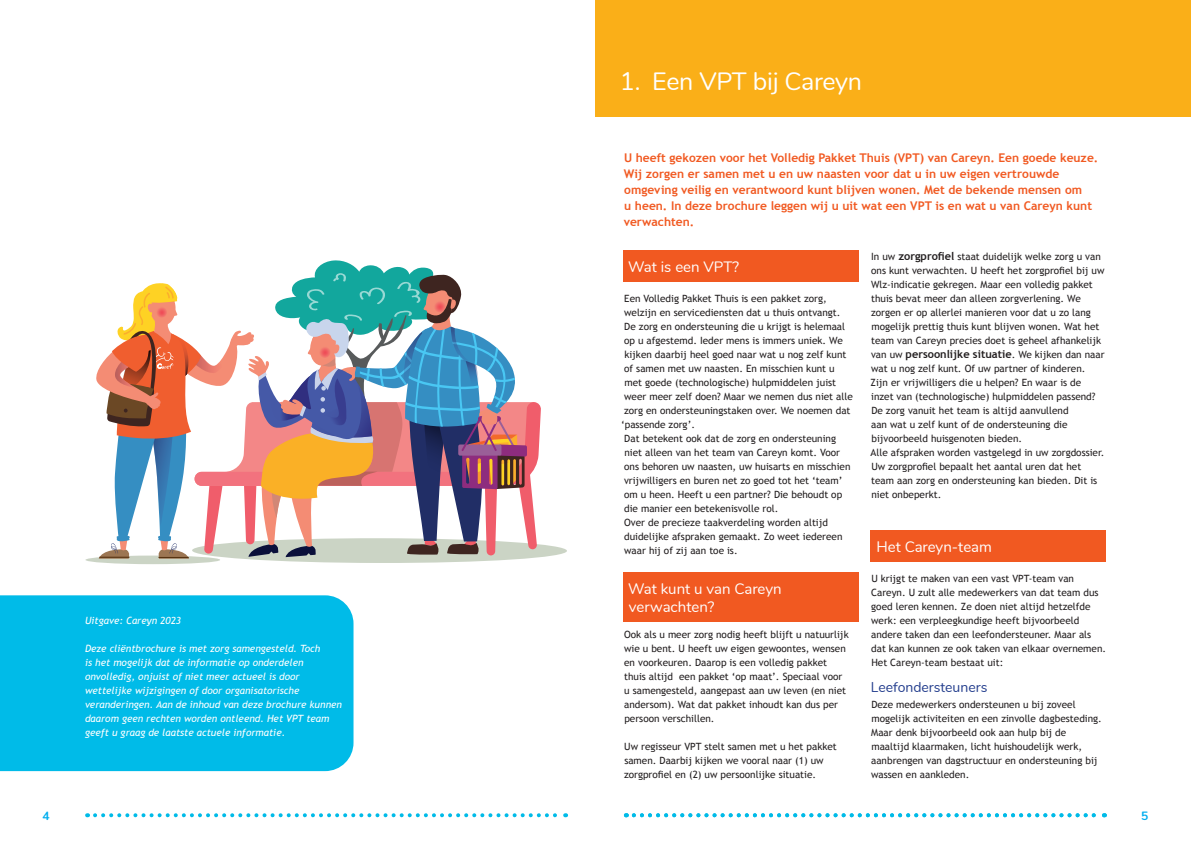
<style>
.page{position:relative;width:1191px;height:842px;background:#fff}
.page>*{position:absolute;margin:0;border:0;box-sizing:border-box;transform-origin:0 0}
.t1{font:25px "Nunito";letter-spacing:-.01em;color:#fff}
.Kopje_niveau_2{font:15px/18px "Nunito";color:#fff}
.Kopje_niveau_3{font:14px "Nunito";color:#253f8e}
.Intro{font:700 12px/16px "Trebuchet MS";color:#f15921}
.t2{font:700 12px "Nunito";color:#00aeef}
.Brood{font:10px/14px "Trebuchet MS";color:#231f20}
.Brood-2{font:italic 10px/14px "Trebuchet MS";color:#fff}
.s1{font-weight:700;font-size:11px}
</style>
<div class="page">
<svg style="left:95px;top:813px;width:471px;height:4px"></svg>
<div style="left:595px;top:0;width:596px;height:116px;background:#faaf18"></div>
<div style="left:624px;top:250px;width:235px;height:32px;background:#f15921"></div>
<div style="left:624px;top:572px;width:235px;height:50px;background:#f15921"></div>
<div style="left:871px;top:530px;width:235px;height:32px;background:#f15921"></div>
<svg style="left:634px;top:813px;width:471px;height:4px"></svg>
<div style="left:0;top:595px;width:353px;height:176px;background:#00bbe8"></div>
<div style="left:192px;top:538px;width:375px;height:25px;background:#cbd4c5;border-radius:50%"></div>
<div style="left:85px;top:556px;width:135px;height:8px;background:#cbd4c5;border-radius:50%"></div>
<svg style="left:94px;top:260px;width:447px;height:299px"></svg>
<p class="Brood-2" style="left:85px;top:614px;width:98px">Uitgave: Careyn 2023</p>
<p class="Brood-2" style="left:85px;top:642px;width:258px">Deze cliëntbrochure is met zorg samengesteld. Toch<br>is het mogelijk dat de informatie op onderdelen onvolledig, onjuist of niet meer actueel is door wettelijke wijzigingen of door organisatorische veranderingen. Aan de inhoud van deze brochure kunnen daarom geen rechten worden ontleend. Het VPT team geeft u graag de laatste actuele informatie.</p>
<p class="t1" style="left:620px;top:63px;width:244px">1. Een VPT bij Careyn</p>
<p class="Intro" style="left:624px;top:150px;width:476px">U heeft gekozen voor het Volledig Pakket Thuis (VPT) van Careyn. Een goede keuze.<br>Wij zorgen er samen met u en uw naasten voor dat u in uw eigen vertrouwde omgeving veilig en verantwoord kunt blijven wonen. Met de bekende mensen om<br>u heen. In deze brochure leggen wij u uit wat een VPT is en wat u van Careyn kunt verwachten.</p>
<p class="Kopje_niveau_2" style="left:628px;top:257px;width:112px">Wat is een VPT?</p>
<p class="Brood" style="left:624px;top:292px;width:204px">Een Volledig Pakket Thuis is een pakket zorg,</p>
<p class="Brood" style="left:624px;top:306px;width:218px">welzijn en servicediensten dat u thuis ontvangt.</p>
<p class="Brood" style="left:624px;top:320px;width:222px">De zorg en ondersteuning die u krijgt is helemaal</p>
<p class="Brood" style="left:624px;top:334px;width:220px">op u afgestemd. Ieder mens is immers uniek. We</p>
<p class="Brood" style="left:624px;top:348px;width:223px">kijken daarbij heel goed naar wat u nog zelf kunt</p>
<p class="Brood" style="left:624px;top:362px;width:212px">of samen met uw naasten. En misschien kunt u</p>
<p class="Brood" style="left:624px;top:376px;width:213px">met goede (technologische) hulpmiddelen juist</p>
<p class="Brood" style="left:624px;top:390px;width:230px">weer meer zelf doen? Maar we nemen dus niet alle</p>
<p class="Brood" style="left:624px;top:404px;width:228px">zorg en ondersteuningstaken over. We noemen dat</p>
<p class="Brood" style="left:621px;top:418px;width:75px">‘passende zorg’.</p>
<p class="Brood" style="left:624px;top:432px;width:228px">Dat betekent ook dat de zorg en ondersteuning niet alleen van het team van Careyn komt. Voor ons behoren uw naasten, uw huisarts en misschien vrijwilligers en buren net zo goed tot het ‘team’ om u heen. Heeft u een partner? Die behoudt op die manier een betekenisvolle rol.</p>
<p class="Brood" style="left:624px;top:516px;width:220px">Over de precieze taakverdeling worden altijd duidelijke afspraken gemaakt. Zo weet iedereen waar hij of zij aan toe is.</p>
<p class="Kopje_niveau_2" style="left:628px;top:579px;width:155px">Wat kunt u van Careyn verwachten?</p>
<p class="Brood" style="left:624px;top:628px;width:226px">Ook als u meer zorg nodig heeft blijft u natuurlijk wie u bent. U heeft uw eigen gewoontes, wensen en voorkeuren. Daarop is een volledig pakket thuis altijd een pakket ‘op maat’. Speciaal voor u samengesteld, aangepast aan uw leven (en niet andersom). Wat dat pakket inhoudt kan dus per persoon verschillen.</p>
<p class="Brood" style="left:624px;top:740px;width:214px">Uw regisseur VPT stelt samen met u het pakket samen. Daarbij kijken we vooral naar (1) uw zorgprofiel en (2) uw persoonlijke situatie.</p>
<p class="Brood" style="left:870px;top:250px;width:235px">In uw <span class="s1">zorgprofiel</span> staat duidelijk welke zorg u van ons kunt verwachten. U heeft het zorgprofiel bij uw Wlz-indicatie gekregen. Maar een volledig pakket thuis bevat meer dan alleen zorgverlening. We zorgen er op allerlei manieren voor dat u zo lang mogelijk prettig thuis kunt blijven wonen. Wat het team van Careyn precies doet is geheel afhankelijk van uw <span class="s1">persoonlijke situatie</span>. We kijken dan naar wat u nog zelf kunt. Of uw partner of kinderen.<br>Zijn er vrijwilligers die u helpen? En waar is de inzet van (technologische) hulpmiddelen passend?<br>De zorg vanuit het team is altijd aanvullend<br>aan wat u zelf kunt of de ondersteuning die bijvoorbeeld huisgenoten bieden.</p>
<p class="Brood" style="left:870px;top:446px;width:235px">Alle afspraken worden vastgelegd in uw zorgdossier.<br>Uw zorgprofiel bepaalt het aantal uren dat het team aan zorg en ondersteuning kan bieden. Dit is niet onbeperkt.</p>
<p class="Kopje_niveau_2" style="left:876px;top:537px;width:117px">Het Careyn-team</p>
<p class="Brood" style="left:871px;top:572px;width:236px">U krijgt te maken van een vast VPT-team van Careyn. U zult alle medewerkers van dat team dus goed leren kennen. Ze doen niet altijd hetzelfde werk: een verpleegkundige heeft bijvoorbeeld andere taken dan een leefondersteuner. Maar als dat kan kunnen ze ook taken van elkaar overnemen.</p>
<p class="Brood" style="left:871px;top:656px;width:133px">Het Careyn-team bestaat uit:</p>
<p class="Kopje_niveau_3" style="left:871px;top:677px;width:118px">Leefondersteuners</p>
<p class="Brood" style="left:871px;top:698px;width:232px">Deze medewerkers ondersteunen u bij zoveel mogelijk activiteiten en een zinvolle dagbesteding.<br>Maar denk bijvoorbeeld ook aan hulp bij de maaltijd klaarmaken, licht huishoudelijk werk, aanbrengen van dagstructuur en ondersteuning bij wassen en aankleden.</p>
<p class="t2" style="left:43px;top:807px;width:9px">4</p>
<p class="t2" style="left:1141px;top:807px;width:9px">5</p>
</div>
